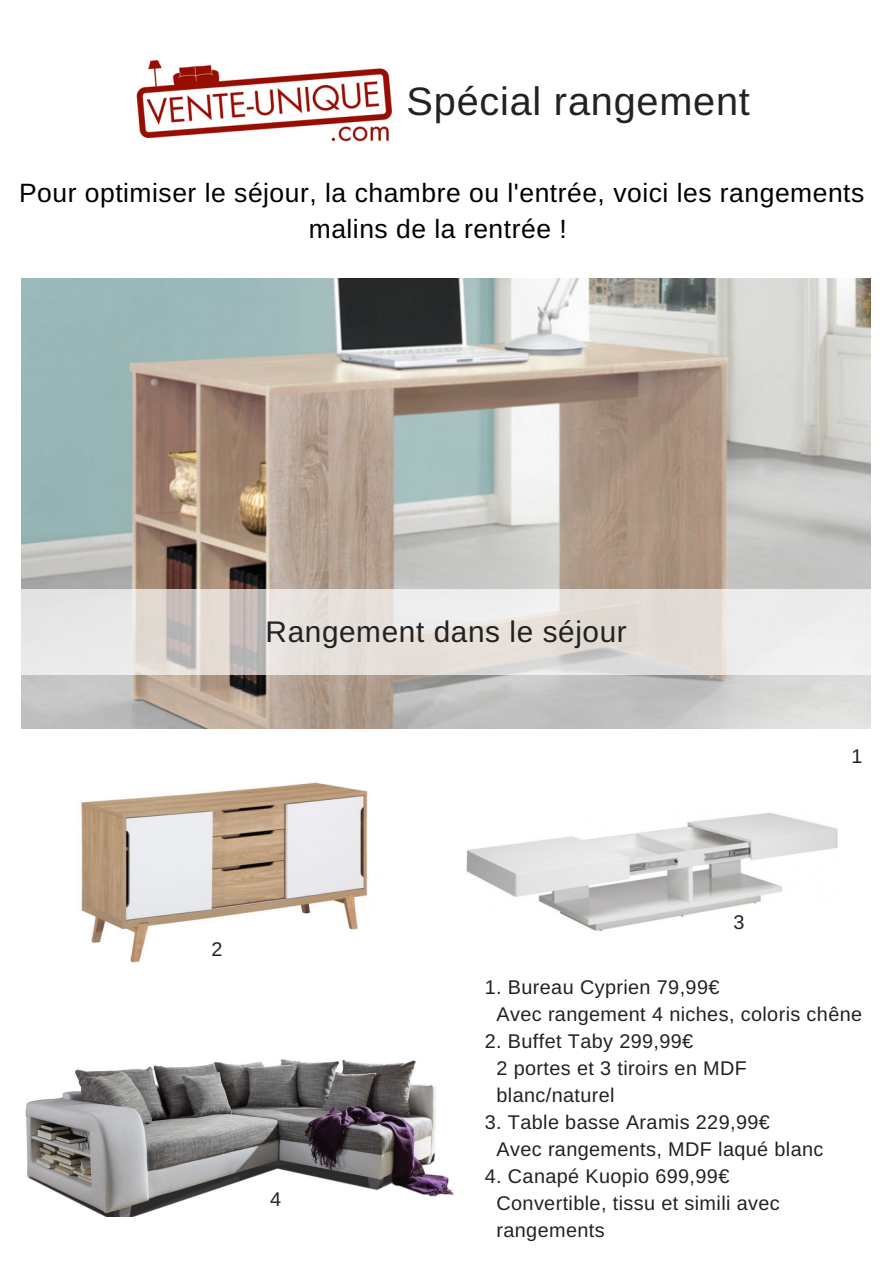
<style>
.page{position:relative;width:893px;height:1263px;background:#fff}
.page>*{position:absolute;margin:0;border:0;box-sizing:border-box;transform-origin:0 0}
.t1{font:39.6px "Arimo";letter-spacing:.02em;color:#222}
.t2{font:29.7px "Arimo";letter-spacing:.02em;color:#222}
.t3{font:26.4px/36px "Arimo";letter-spacing:.02em;color:#000;text-align:center}
.t4{font:19.8px/27px "Arimo";letter-spacing:.02em;color:#222}
</style>
<div class="page">
<img style="left:21px;top:279px;width:849px;height:449px">
<svg style="left:21px;top:589px;width:850px;height:85px"></svg>
<img style="left:81px;top:782px;width:287px;height:181px">
<img style="left:466px;top:812px;width:372px;height:119px">
<img style="left:25px;top:1059px;width:429px;height:157px">
<img style="left:136px;top:60px;width:257px;height:82px">
<h1 class="t1" style="left:406px;top:79px;width:345px">Spécial rangement</h1>
<h3 class="t3" style="left:19px;top:175px;width:846px">Pour optimiser le séjour, la chambre ou l'entrée, voici les rangements malins de la rentrée !</h3>
<h2 class="t2" style="left:265px;top:615px;width:362px">Rangement dans le séjour</h2>
<p class="t4" style="left:851px;top:743px;width:13px">1</p>
<p class="t4" style="left:211px;top:935px;width:13px">2</p>
<p class="t4" style="left:270px;top:1186px;width:13px">4</p>
<p class="t4" style="left:733px;top:908px;width:13px">3</p>
<p class="t4" style="left:496px;top:973px;width:367px;text-indent:-12px">1. Bureau Cyprien 79,99€<br>Avec rangement 4 niches, coloris chêne</p>
<p class="t4" style="left:496px;top:1027px;width:252px;text-indent:-12px">2. Buffet Taby 299,99€<br>2 portes et 3 tiroirs en MDF blanc/naturel</p>
<p class="t4" style="left:496px;top:1108px;width:328px;text-indent:-12px">3. Table basse Aramis 229,99€<br>Avec rangements, MDF laqué blanc</p>
<p class="t4" style="left:496px;top:1162px;width:285px;text-indent:-12px">4. Canapé Kuopio 699,99€<br>Convertible, tissu et simili avec rangements</p>
</div>
